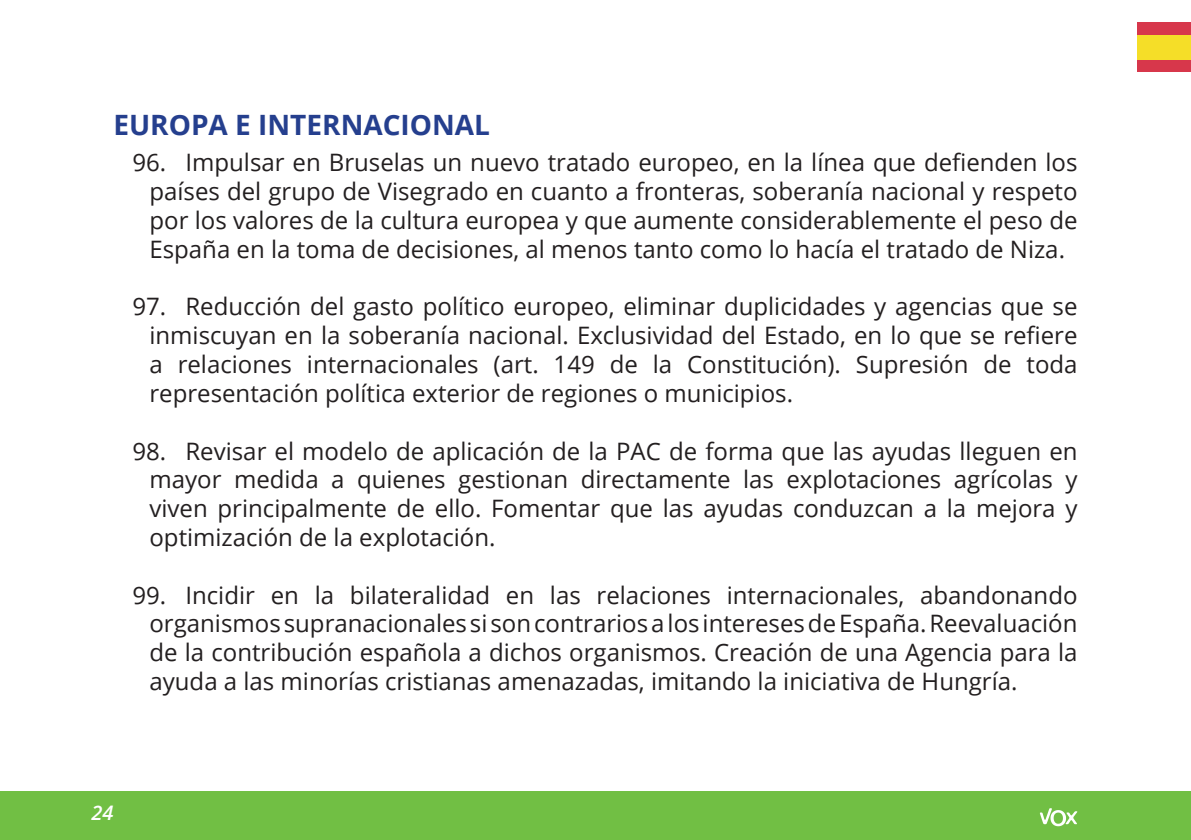
<style>
.page{position:relative;width:1191px;height:840px;background:#fff}
.page>*{position:absolute;margin:0;border:0;box-sizing:border-box;transform-origin:0 0}
.t1{font:700 28px "Open Sans";color:#253f8e}
.t2{font:24px/28.8px "Open Sans";color:#231f20;text-align:justify}
.t3{font:italic 600 20px "Open Sans";color:#fff}
</style>
<div class="page">
<div style="left:0;top:791px;width:1191px;height:48px;background:#71bf44"></div>
<div style="left:1137px;top:23px;width:54px;height:49px;background:#d7374b"></div>
<div style="left:1137px;top:35px;width:54px;height:25px;background:#f5de28"></div>
<svg style="left:1039px;top:808px;width:38px;height:17px"></svg>
<p class="t1" style="left:113px;top:105px;width:378px">EUROPA E INTERNACIONAL</p>
<p class="t2" style="left:149px;top:147px;width:929px;text-indent:-17px">96. Impulsar en Bruselas un nuevo tratado europeo, en la línea que defienden los países del grupo de Visegrado en cuanto a fronteras, soberanía nacional y respeto por los valores de la cultura europea y que aumente considerablemente el peso de España en la toma de decisiones, al menos tanto como lo hacía el tratado de Niza.</p>
<p class="t2" style="left:149px;top:291px;width:929px;text-indent:-17px">97. Reducción del gasto político europeo, eliminar duplicidades y agencias que se inmiscuyan en la soberanía nacional. Exclusividad del Estado, en lo que se refiere a relaciones internacionales (art. 149 de la Constitución). Supresión de toda representación política exterior de regiones o municipios.</p>
<p class="t2" style="left:149px;top:435px;width:929px;text-indent:-17px">98. Revisar el modelo de aplicación de la PAC de forma que las ayudas lleguen en mayor medida a quienes gestionan directamente las explotaciones agrícolas y viven principalmente de ello. Fomentar que las ayudas conduzcan a la mejora y optimización de la explotación.</p>
<p class="t2" style="left:149px;top:579px;width:929px;text-indent:-17px">99. Incidir en la bilateralidad en las relaciones internacionales, abandonando organismos supranacionales si son contrarios a los intereses de España. Reevaluación de la contribución española a dichos organismos. Creación de una Agencia para la ayuda a las minorías cristianas amenazadas, imitando la iniciativa de Hungría.</p>
<p class="t3" style="left:91px;top:798px;width:24px">24</p>
</div>
